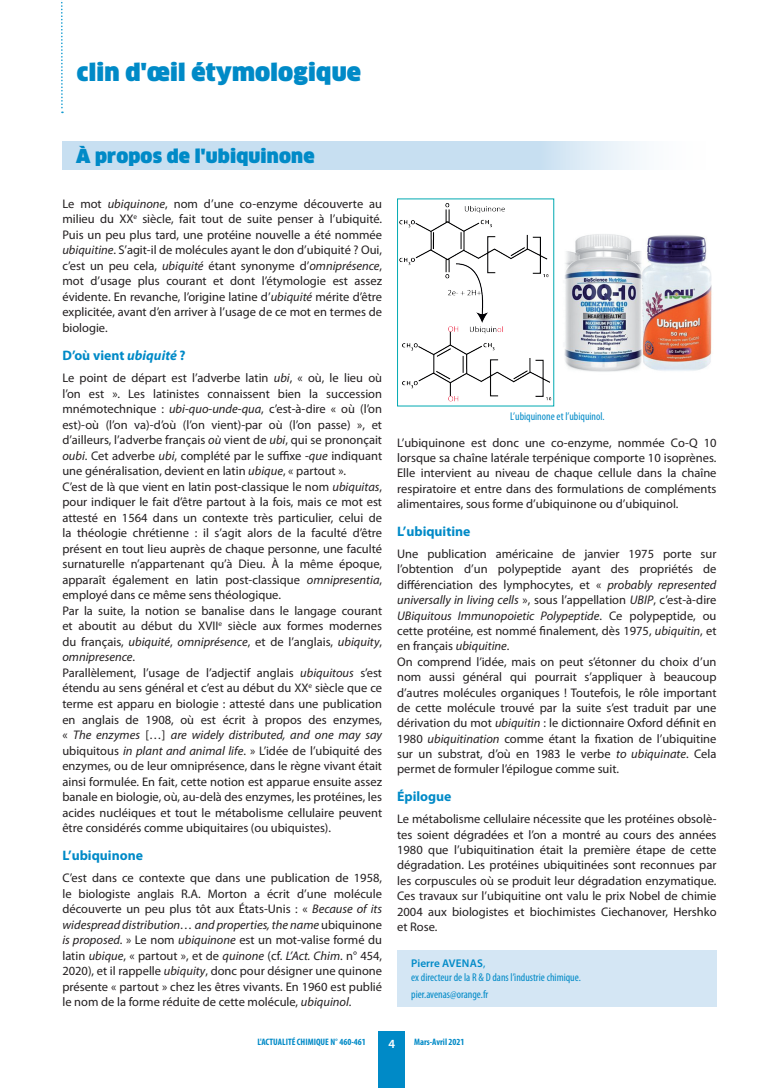
<style>
.page{position:relative;width:780px;height:1088px;background:#fff}
.page>*{position:absolute;margin:0;border:0;box-sizing:border-box;transform-origin:0 0}
.t1{font:900 23.75px "Clan";letter-spacing:.01em;color:#008ac7}
.t2{font:900 18.75px "Clan";letter-spacing:.01em;color:#008ac7}
.t3{font:700 13.75px "Myriad Pro";color:#008ac7}
.t4{font:12.5px/15.5px "Myriad Pro";color:#231f20;text-align:justify}
.t5{font:600 12.5px "Myriad Pro";color:#fff}
.t6{font:condensed 11.25px/13.5px "Myriad Pro";color:#008ac7}
.t7{font:700 condensed 9.38px "Myriad Pro";color:#008ac7}
.s1{font-style:italic}
.s2{font-weight:600;font-stretch:normal}
.s3{font-stretch:normal}
</style>
<div class="page">
<div style="left:378px;top:1031px;width:27px;height:57px;background:#008ac7"></div>
<svg style="left:61px;top:0;width:2px;height:113px"></svg>
<svg style="left:62px;top:142px;width:580px;height:28px;background:#cbe1f2"></svg>
<div style="left:397px;top:950px;width:319px;height:56px;background:#d4e6f4"></div>
<img style="left:400px;top:203px;width:151px;height:199px">
<img style="left:564px;top:234px;width:148px;height:138px">
<h1 class="t1" style="left:77px;top:58px;width:286px">clin d'œil étymologique</h1>
<h2 class="t2" style="left:76px;top:145px;width:240px">À propos de l'ubiquinone</h2>
<p class="t4" style="left:62px;top:196px;width:321px">Le mot <span class="s1">ubiquinone</span>, nom d’une co-enzyme découverte au milieu du XX<sup>e</sup> siècle, fait tout de suite penser à l’ubiquité.<br>Puis un peu plus tard, une protéine nouvelle a été nommée <span class="s1">ubiquitine</span>. S’agit-il de molécules ayant le don d’ubiquité ? Oui, c’est un peu cela, <span class="s1">ubiquité</span> étant synonyme d’<span class="s1">omniprésence</span>, mot d’usage plus courant et dont l’étymologie est assez évidente. En revanche, l’origine latine d’<span class="s1">ubiquité</span> mérite d’être explicitée, avant d’en arriver à l’usage de ce mot en termes de biologie.</p>
<p class="t3" style="left:62px;top:346px;width:125px">D’où vient <span class="s1">ubiquité</span> ?</p>
<p class="t4" style="left:62px;top:370px;width:321px;text-align:left">Le point de départ est l’adverbe latin <span class="s1">ubi</span>, « où, le lieu où l’on est ». Les latinistes connaissent bien la succession mnémotechnique : <span class="s1">ubi</span>-<span class="s1">quo</span>-<span class="s1">unde</span>-<span class="s1">qua</span>, c’est-à-dire « où (l’on est)-où (l’on va)-d’où (l’on vient)-par où (l’on passe) », et d’ailleurs, l’adverbe français <span class="s1">où</span> vient de <span class="s1">ubi</span>, qui se prononçait <span class="s1">oubi</span>. Cet adverbe <span class="s1">ubi</span>, complété par le suffixe -<span class="s1">que</span> indiquant une généralisation, devient en latin <span class="s1">ubique</span>, « partout ».<br>C’est de là que vient en latin post-classique le nom <span class="s1">ubiquitas</span>, pour indiquer le fait d’être partout à la fois, mais ce mot est attesté en 1564 dans un contexte très particulier, celui de la théologie chrétienne : il s’agit alors de la faculté d’être présent en tout lieu auprès de chaque personne, une faculté surnaturelle n’appartenant qu’à Dieu. À la même époque, apparaît également en latin post-classique <span class="s1">omnipresentia</span>, employé dans ce même sens théologique.<br>Par la suite, la notion se banalise dans le langage courant et aboutit au début du XVII<sup>e</sup> siècle aux formes modernes du français, <span class="s1">ubiquité</span>, <span class="s1">omniprésence</span>, et de l’anglais, <span class="s1">ubiquity</span>, <span class="s1">omnipresence</span>.<br>Parallèlement, l’usage de l’adjectif anglais <span class="s1">ubiquitous</span> s’est étendu au sens général et c’est au début du XX<sup>e</sup> siècle que ce terme est apparu en biologie : attesté dans une publication en anglais de 1908, où est écrit à propos des enzymes, « <span class="s1">The enzymes</span> […] <span class="s1">are widely distributed, and one may say </span>ubiquitous <span class="s1">in plant and animal life</span>. » L’idée de l’ubiquité des enzymes, ou de leur omniprésence, dans le règne vivant était ainsi formulée. En fait, cette notion est apparue ensuite assez banale en biologie, où, au-delà des enzymes, les protéines, les acides nucléiques et tout le métabolisme cellulaire peuvent être considérés comme ubiquitaires (ou ubiquistes).</p>
<p class="t3" style="left:62px;top:846px;width:82px">L’ubiquinone</p>
<p class="t4" style="left:62px;top:870px;width:321px">C’est dans ce contexte que dans une publication de 1958, le biologiste anglais R.A. Morton a écrit d’une molécule découverte un peu plus tôt aux États-Unis : « <span class="s1">Because of its widespread distribution… and properties, the name</span> ubiquinone <span class="s1">is proposed</span>. » Le nom <span class="s1">ubiquinone</span> est un mot-valise formé du latin <span class="s1">ubique</span>, « partout », et de <span class="s1">quinone</span> (cf. <span class="s1">L’Act. Chim</span>. n° 454, 2020), et il rappelle <span class="s1">ubiquity</span>, donc pour désigner une quinone présente « partout » chez les êtres vivants. En 1960 est publié le nom de la forme réduite de cette molécule, <span class="s1">ubiquinol</span>.</p>
<p class="t6" style="left:510px;top:410px;width:96px">L’ubiquinone et l’ubiquinol.</p>
<p class="t4" style="left:397px;top:434px;width:321px">L’ubiquinone est donc une co-enzyme, nommée Co-Q 10 lorsque sa chaîne latérale terpénique comporte 10 isoprènes.<br>Elle intervient au niveau de chaque cellule dans la chaîne respiratoire et entre dans des formulations de compléments alimentaires, sous forme d’ubiquinone ou d’ubiquinol.</p>
<p class="t3" style="left:397px;top:522px;width:75px">L’ubiquitine</p>
<p class="t4" style="left:397px;top:546px;width:321px;text-align:left">Une publication américaine de janvier 1975 porte sur l’obtention d’un polypeptide ayant des propriétés de différenciation des lymphocytes, et « <span class="s1">probably represented universally in living cells</span> », sous l’appellation <span class="s1">UBIP</span>, c’est-à-dire <span class="s1">UBiquitous Immunopoietic Polypeptide</span>. Ce polypeptide, ou cette protéine, est nommé finalement, dès 1975, <span class="s1">ubiquitin</span>, et en français <span class="s1">ubiquitine</span>.<br>On comprend l’idée, mais on peut s’étonner du choix d’un nom aussi général qui pourrait s’appliquer à beaucoup d’autres molécules organiques ! Toutefois, le rôle important de cette molécule trouvé par la suite s’est traduit par une dérivation du mot <span class="s1">ubiquitin</span> : le dictionnaire Oxford définit en 1980 <span class="s1">ubiquitination</span> comme étant la fixation de l’ubiquitine sur un substrat, d’où en 1983 le verbe <span class="s1">to ubiquinate</span>. Cela permet de formuler l’épilogue comme suit.</p>
<p class="t3" style="left:397px;top:787px;width:56px">Épilogue</p>
<p class="t4" style="left:397px;top:811px;width:321px">Le métabolisme cellulaire nécessite que les protéines obsolè&shy;tes soient dégradées et l’on a montré au cours des années 1980 que l’ubiquitination était la première étape de cette dégradation. Les protéines ubiquitinées sont reconnues par les corpuscules où se produit leur dégradation enzymatique.<br>Ces travaux sur l’ubiquitine ont valu le prix Nobel de chimie 2004 aux biologistes et biochimistes Ciechanover, Hershko et Rose.</p>
<p class="t6" style="left:411px;top:957px;width:171px"><span class="s2">PIERRE AVENAS</span><span class="s3">,<br></span>ex directeur de la R &amp; D dans l’industrie chimique.</p>
<p class="t6" style="left:411px;top:987px;width:79px">pier.avenas@orange.fr</p>
<p class="t7" style="left:257px;top:1036px;width:110px">L'ACTUALITÉ CHIMIQUE N° 460-461</p>
<p class="t5" style="left:388px;top:1035px;width:8px">4</p>
<p class="t7" style="left:414px;top:1036px;width:52px">Mars-Avril 2021</p>
</div>
